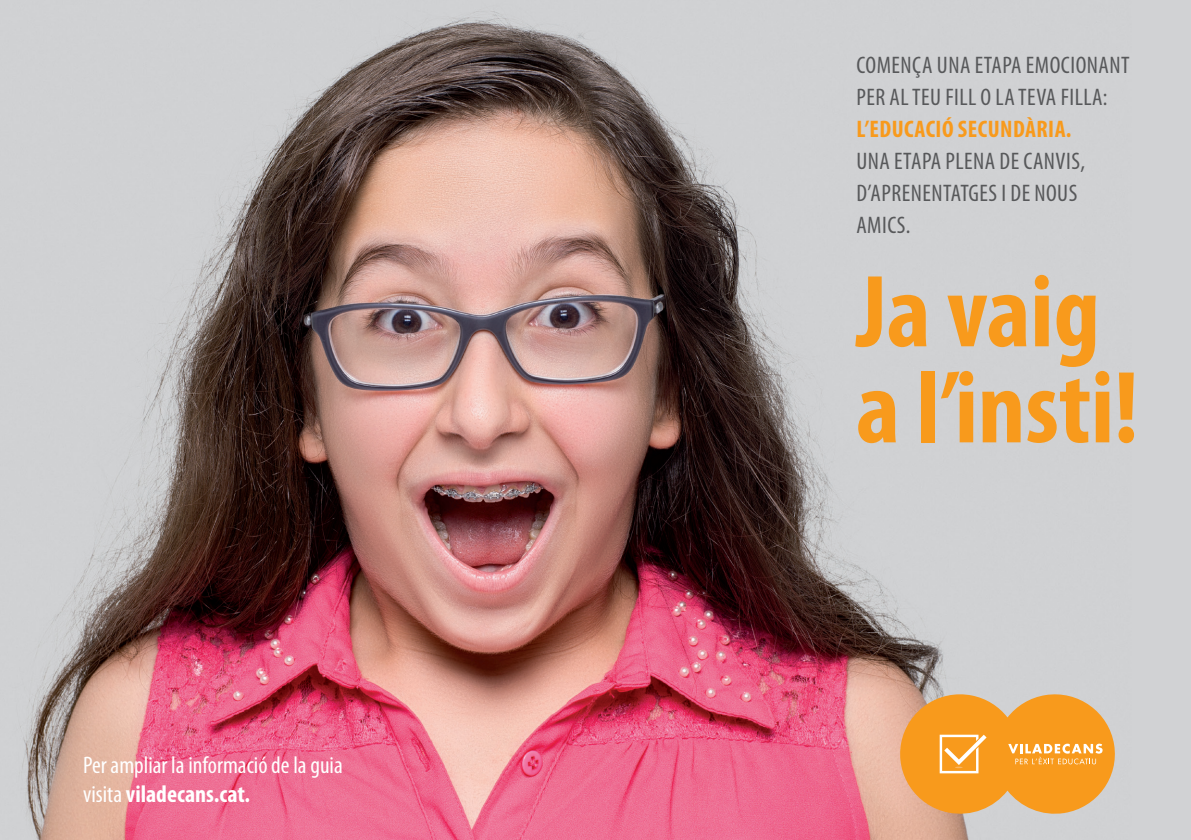
<style>
.page{position:relative;width:1191px;height:840px;background:#fff}
.page>*{position:absolute;margin:0;border:0;box-sizing:border-box;transform-origin:0 0}
.t1{font:700 condensed 103.4px/96px "Myriad Pro";color:#f89a1c}
.t2{font:condensed 24px/32px "Myriad Pro";letter-spacing:.02em;color:#57585a}
.t3{font:condensed 24px/28.8px "Myriad Pro";color:#fff}
.t4{font:700 condensed 24px "Myriad Pro";letter-spacing:.02em;color:#f89a1c}
.s1{font-weight:700}
</style>
<div class="page">
<img style="left:0;top:0;width:1191px;height:839px">
<svg style="left:896px;top:694px;width:218px;height:119px;background:#f2a643"></svg>
<p class="t3" style="left:83px;top:749px;width:261px">Per ampliar la informació de la guia visita <span class="s1">viladecans.cat.</span></p>
<p class="t2" style="left:856px;top:49px;width:275px">COMENÇA UNA ETAPA EMOCIONANT<br>PER AL TEU FILL O LA TEVA FILLA:</p>
<p class="t4" style="left:856px;top:114px;width:216px">L’EDUCACIÓ SECUNDÀRIA.</p>
<p class="t2" style="left:856px;top:145px;width:230px">UNA ETAPA PLENA DE CANVIS,<br>D’APRENENTATGES I DE NOUS<br>AMICS.</p>
<h1 class="t1" style="left:856px;top:261px;width:284px">Ja vaig a l’insti!</h1>
</div>
